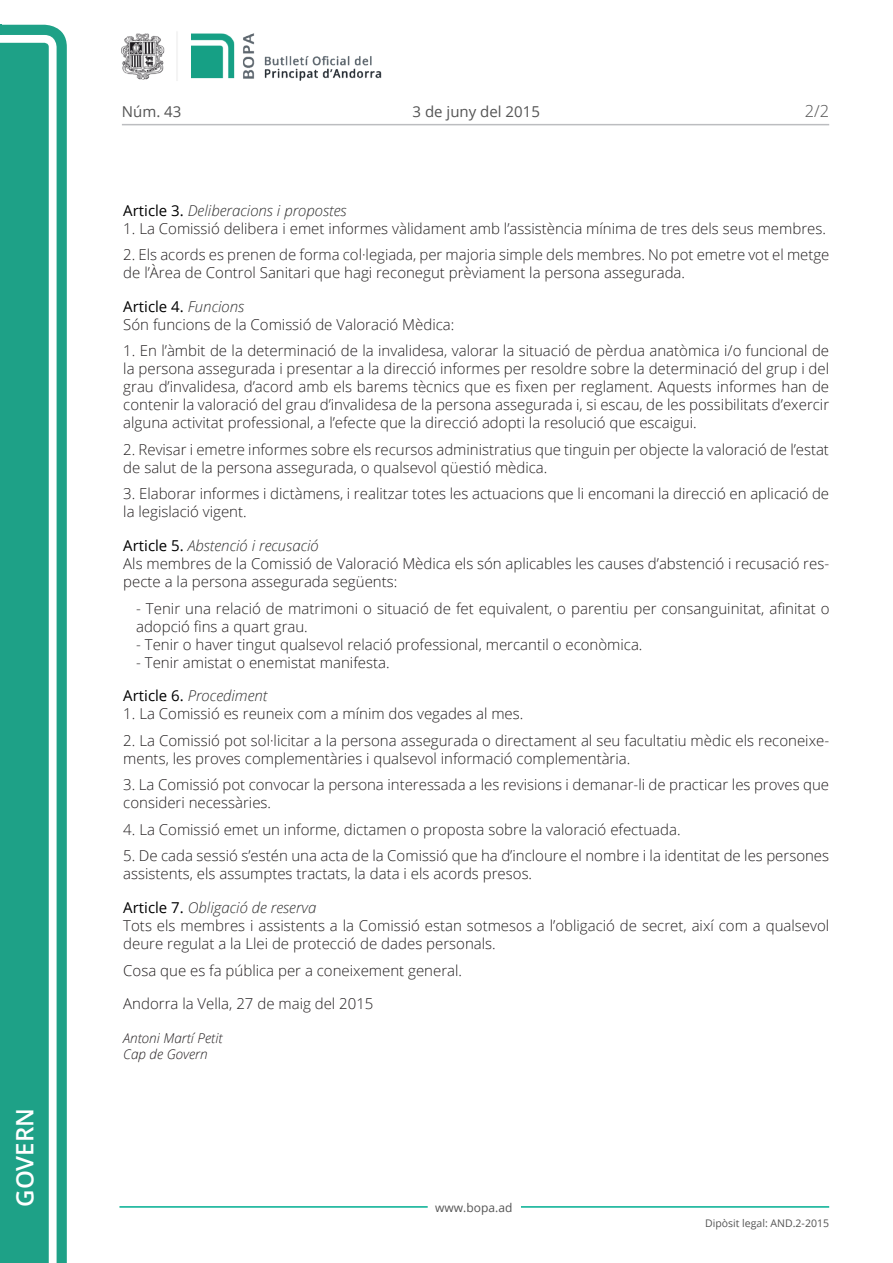
<style>
.page{position:relative;width:893px;height:1263px;background:#fff}
.page>*{position:absolute;margin:0;border:0;box-sizing:border-box;transform-origin:0 0}
.t1{font:600 24px "Open Sans";color:#fff}
.t2{font:300 16.5px "Open Sans";color:#545454}
.Body_text{font:300 15px/18px "Open Sans";color:#231f20}
.Body_text_NOS{font:300 15px/18px "Open Sans";color:#231f20}
.Titol_7-8{font:italic 300 15px "Open Sans";color:#303030}
.Body_text_i{font:300 15px "Open Sans";color:#231f20}
.Data{font:300 15px "Open Sans";color:#231f20}
.t3{font:15px "Open Sans";color:#545454}
.Titol_7-8-2{font:15px "Open Sans";color:#000}
.signatura{font:italic 300 13.5px/16.5px "Open Sans";color:#231f20}
.t4{font:12px "Open Sans";color:#545454}
.t5{font:10.5px "Open Sans";color:#545454}
.s1{font-weight:400;font-style:normal;color:#000}
.s2{font-weight:300;font-style:italic;color:#303030}
</style>
<div class="page">
<svg style="left:0;top:25px;width:67px;height:1238px;fill:#1ea187"></svg>
<div style="left:0;top:43px;width:49px;height:1220px;background:#1ea187"></div>
<img style="left:122px;top:32px;width:260px;height:49px">
<hr style="left:119px;top:1206px;width:309px;height:2px;background:#00ae91">
<hr style="left:521px;top:1206px;width:308px;height:2px;background:#00ae91">
<hr style="left:122px;top:124px;width:707px;height:1px;background:#bcbdc0">
<h1 class="t1" style="left:8px;top:1207px;width:100px;rotate:-90deg">Govern</h1>
<p class="t3" style="left:122px;top:102px;width:61px">Núm. 43</p>
<p class="t3" style="left:413px;top:102px;width:129px">3 de juny del 2015</p>
<p class="t2" style="left:805px;top:100px;width:26px">2/2</p>
<p class="Titol_7-8" style="left:123px;top:200px;width:225px"><span class="s1">Article 3.</span> Deliberacions i propostes</p>
<p class="Body_text" style="left:123px;top:219px;width:704px">1. La Comissió delibera i emet informes vàlidament amb l’assistència mínima de tres dels seus membres.</p>
<p class="Body_text" style="left:123px;top:245px;width:708px">2. Els acords es prenen de forma col·legiada, per majoria simple dels membres. No pot emetre vot el metge de l’Àrea de Control Sanitari que hagi reconegut prèviament la persona assegurada.</p>
<p class="Titol_7-8-2" style="left:123px;top:296px;width:122px">Article 4. <span class="s2">Funcions</span></p>
<p class="Body_text" style="left:123px;top:315px;width:333px">Són funcions de la Comissió de Valoració Mèdica:</p>
<p class="Body_text" style="left:123px;top:341px;width:707px;text-align:justify">1. En l’àmbit de la determinació de la invalidesa, valorar la situació de pèrdua anatòmica i/o funcional de la persona assegurada i presentar a la direcció informes per resoldre sobre la determinació del grup i del grau d’invalidesa, d’acord amb els barems tècnics que es fixen per reglament. Aquests informes han de contenir la valoració del grau d’invalidesa de la persona assegurada i, si escau, de les possibilitats d’exercir alguna activitat professional, a l’efecte que la direcció adopti la resolució que escaigui.</p>
<p class="Body_text" style="left:123px;top:440px;width:707px">2. Revisar i emetre informes sobre els recursos administratius que tinguin per objecte la valoració de l’estat de salut de la persona assegurada, o qualsevol qüestió mèdica.</p>
<p class="Body_text" style="left:123px;top:485px;width:707px">3. Elaborar informes i dictàmens, i realitzar totes les actuacions que li encomani la direcció en aplicació de la legislació vigent.</p>
<p class="Titol_7-8" style="left:123px;top:535px;width:197px"><span class="s1">Article 5.</span> Abstenció i recusació</p>
<p class="Body_text" style="left:123px;top:554px;width:707px">Als membres de la Comissió de Valoració Mèdica els són aplicables les causes d’abstenció i recusació res&shy;pecte a la persona assegurada següents:</p>
<p class="Body_text_NOS" style="left:136px;top:599px;width:695px">- Tenir una relació de matrimoni o situació de fet equivalent, o parentiu per consanguinitat, afinitat o adopció fins a quart grau.</p>
<p class="Body_text_NOS" style="left:136px;top:635px;width:508px">- Tenir o haver tingut qualsevol relació professional, mercantil o econòmica.</p>
<p class="Body_text_i" style="left:136px;top:652px;width:255px">- Tenir amistat o enemistat manifesta.</p>
<p class="Titol_7-8" style="left:123px;top:686px;width:146px"><span class="s1">Article 6.</span> Procediment</p>
<p class="Body_text" style="left:123px;top:705px;width:402px">1. La Comissió es reuneix com a mínim dos vegades al mes.</p>
<p class="Body_text" style="left:123px;top:731px;width:707px">2. La Comissió pot sol·licitar a la persona assegurada o directament al seu facultatiu mèdic els reconeixe&shy;ments, les proves complementàries i qualsevol informació complementària.</p>
<p class="Body_text" style="left:123px;top:776px;width:707px">3. La Comissió pot convocar la persona interessada a les revisions i demanar-li de practicar les proves que consideri necessàries.</p>
<p class="Body_text" style="left:123px;top:820px;width:559px">4. La Comissió emet un informe, dictamen o proposta sobre la valoració efectuada.</p>
<p class="Body_text" style="left:123px;top:847px;width:707px">5. De cada sessió s’estén una acta de la Comissió que ha d’incloure el nombre i la identitat de les persones assistents, els assumptes tractats, la data i els acords presos.</p>
<p class="Titol_7-8" style="left:123px;top:897px;width:195px"><span class="s1">Article 7.</span> Obligació de reserva</p>
<p class="Body_text" style="left:123px;top:916px;width:707px">Tots els membres i assistents a la Comissió estan sotmesos a l’obligació de secret, així com a qualsevol deure regulat a la Llei de protecció de dades personals.</p>
<p class="Body_text" style="left:123px;top:961px;width:340px">Cosa que es fa pública per a coneixement general.</p>
<p class="Data" style="left:123px;top:993px;width:252px">Andorra la Vella, 27 de maig del 2015</p>
<p class="signatura" style="left:123px;top:1029px;width:101px">Antoni Martí Petit<br>Cap de Govern</p>
<p class="t4" style="left:435px;top:1199px;width:79px">www.bopa.ad</p>
<p class="t5" style="left:705px;top:1216px;width:125px">Dipòsit legal: AND.2-2015</p>
</div>
